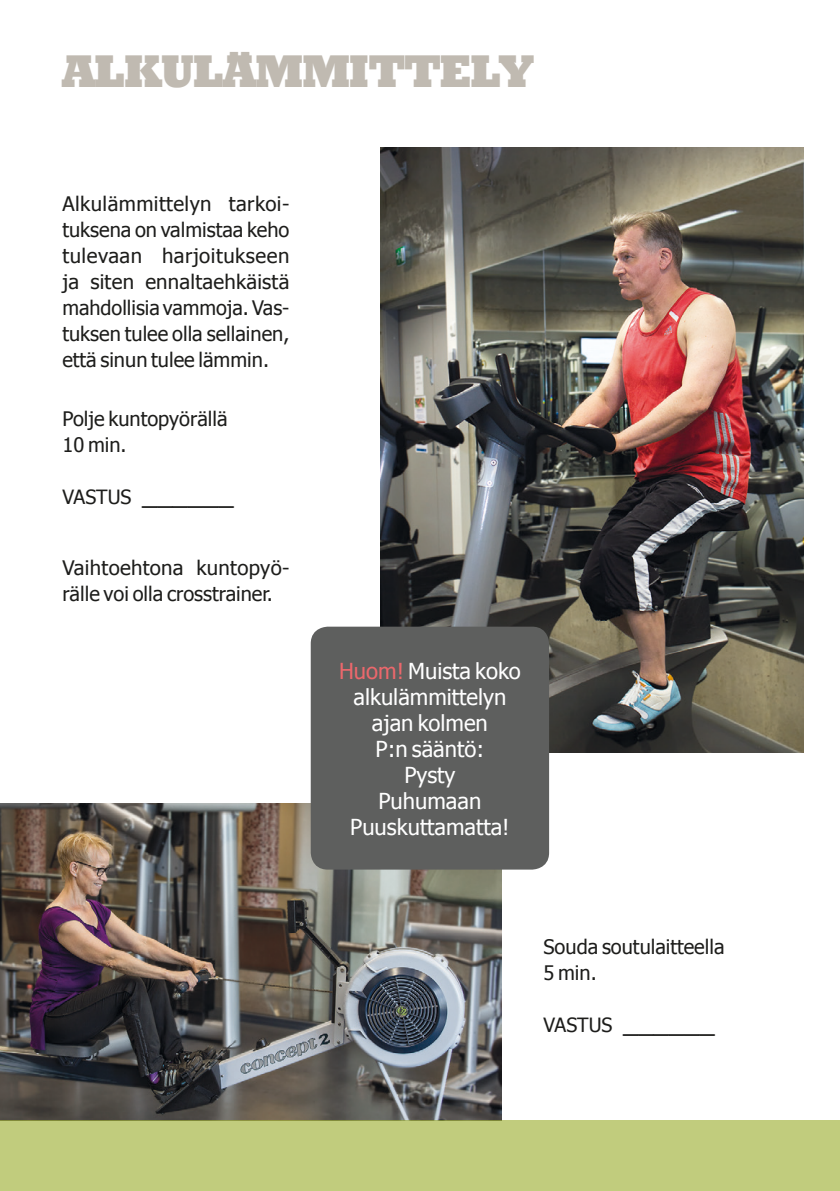
<style>
.page{position:relative;width:840px;height:1191px;background:#fff}
.page>*{position:absolute;margin:0;border:0;box-sizing:border-box;transform-origin:0 0}
.t1{font:44px "Roland";color:#c0bab1}
.peruskpl{font:22px/26px "Tahoma";color:#fff;text-align:center}
.peruskpl-2{font:20px/26px "Tahoma";color:#1d1d1b;text-align:justify}
.vastukset{font:20px "Tahoma";color:#1d1d1b}
.vastukset-2{font:19.6px "Tahoma";color:#1d1d1b}
.s1{font-size:28px}
.s2{color:#eb686c}
</style>
<div class="page">
<img style="left:380px;top:147px;width:422px;height:605px">
<img style="left:0;top:803px;width:501px;height:317px">
<div style="left:310px;top:626px;width:239px;height:243px;background:#5e5f5e;border-radius:17px"></div>
<div style="left:0;top:1120px;width:839px;height:71px;background:#c1cc7d"></div>
<p class="t1" style="left:62px;top:45px;width:471px">ALKULÄMMITTELY</p>
<p class="peruskpl-2" style="left:62px;top:189px;width:228px">Alkulämmittelyn tarkoi&shy;tuksena on valmistaa keho tulevaan harjoitukseen ja siten ennaltaehkäistä mahdollisia vammoja. Vas&shy;tuksen tulee olla sellainen, että sinun tulee lämmin.</p>
<p class="vastukset" style="left:62px;top:405px;width:166px">Polje kuntopyörällä</p>
<p class="vastukset" style="left:62px;top:431px;width:66px">10 min.</p>
<p class="vastukset-2" style="left:62px;top:483px;width:173px">VASTUS <span class="s1">______</span></p>
<p class="peruskpl-2" style="left:62px;top:553px;width:228px">Vaihtoehtona kuntopyö&shy;rälle voi olla crosstrainer.</p>
<p class="peruskpl" style="left:339px;top:656px;width:183px"><span class="s2">Huom!</span> Muista koko alkulämmittelyn ajan kolmen</p>
<p class="peruskpl" style="left:375px;top:734px;width:110px">P:n sääntö:</p>
<p class="peruskpl" style="left:404px;top:760px;width:53px">Pysty</p>
<p class="peruskpl" style="left:350px;top:786px;width:161px">Puhumaan<br>Puuskuttamatta!</p>
<p class="vastukset" style="left:543px;top:933px;width:182px">Souda soutulaitteella</p>
<p class="vastukset" style="left:543px;top:959px;width:55px">5 min.</p>
<p class="vastukset-2" style="left:543px;top:1011px;width:173px">VASTUS <span class="s1">______</span></p>
</div>
